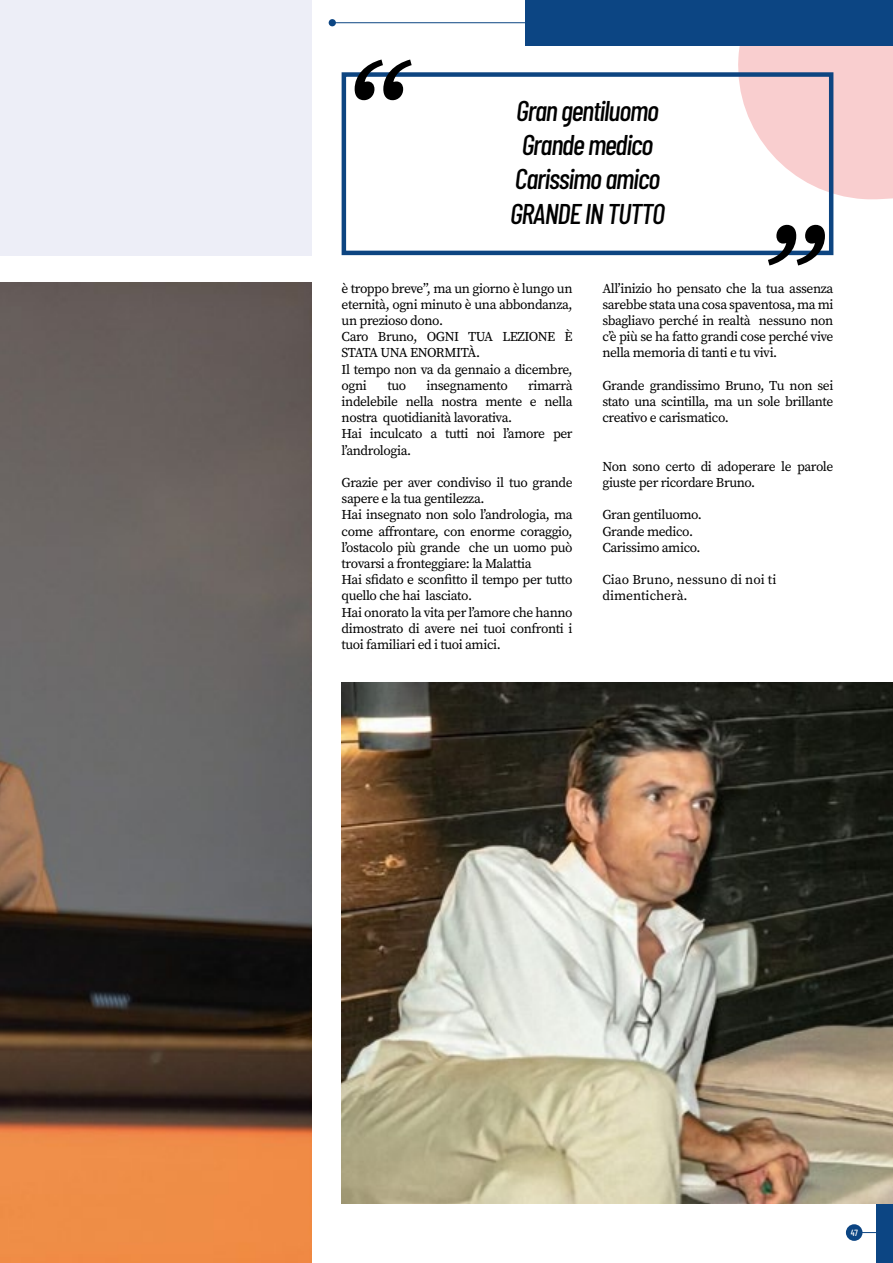
<style>
.page{position:relative;width:893px;height:1263px;background:#fff}
.page>*{position:absolute;margin:0;border:0;box-sizing:border-box;transform-origin:0 0}
.t1{font:italic 500 28.5px/34.2px "Barlow Condensed";letter-spacing:-.04em;color:#000;text-align:center}
.t2{font:13.5px/16.2px "Source Serif Pro";letter-spacing:-.03em;color:#000}
.t3{font:13.5px/16.2px "Source Serif Pro";color:#000}
.t4{font:500 9px "Barlow Condensed";color:#fff}
</style>
<div class="page">
<svg style="left:734px;top:45px;width:159px;height:155px"></svg>
<div style="left:525px;top:0;width:368px;height:45px;background:#0c4583"></div>
<div style="left:876px;top:1202px;width:17px;height:61px;background:#0c4583"></div>
<hr style="left:332px;top:22px;width:281px;height:1px;background:#0c4583">
<div style="left:329px;top:19px;width:7px;height:7px;background:#0c4583;border-radius:50%"></div>
<hr style="left:854px;top:1232px;width:33px;height:1px;background:#0c4583">
<div style="left:846px;top:1224px;width:16px;height:17px;background:#0c4583;border-radius:50%"></div>
<div style="left:0;top:0;width:312px;height:255px;background:#edeef7"></div>
<img style="left:342px;top:682px;width:551px;height:521px">
<img style="left:0;top:283px;width:312px;height:980px">
<div style="left:342px;top:72px;width:491px;height:183px;border:4px solid #0d4581"></div>
<svg style="left:355px;top:60px;width:57px;height:40px"></svg>
<svg style="left:768px;top:225px;width:57px;height:40px"></svg>
<h1 class="t1" style="left:510px;top:93px;width:156px">Gran gentiluomo<br>Grande medico<br>Carissimo amico<br>GRANDE IN TUTTO</h1>
<p class="t2" style="left:342px;top:280px;width:233px">è troppo breve”, ma un giorno è lungo un eternità, ogni minuto è una abbondanza, un prezioso dono.<br>Caro Bruno, OGNI TUA LEZIONE È<br>STATA UNA ENORMITÀ.<br>Il tempo non va da gennaio a dicembre, ogni</p>
<p class="t2" style="left:342px;top:377px;width:233px;text-indent:187px">rimarrà indelebile nella nostra mente e nella nostra quotidianità lavorativa.<br>Hai inculcato a tutti noi l’amore per l’andrologia.</p>
<p class="t2" style="left:342px;top:474px;width:233px">Grazie per aver condiviso il tuo grande sapere e la tua gentilezza.<br>Hai insegnato non solo l’andrologia, ma come affrontare, con enorme coraggio, l’ostacolo più grande che un uomo può trovarsi a fronteggiare: la Malattia<br>Hai sfidato e sconfitto il tempo per tutto quello che hai lasciato.<br>Hai onorato la vita per l’amore che hanno dimostrato di avere nei tuoi confronti i tuoi familiari ed i tuoi amici.</p>
<p class="t2" style="left:387px;top:377px;width:20px">tuo</p>
<p class="t2" style="left:426px;top:377px;width:83px">insegnamento</p>
<p class="t2" style="left:602px;top:280px;width:233px;text-align:justify">All’inizio ho pensato che la tua assenza sarebbe stata una cosa spaventosa, ma mi sbagliavo perché in realtà nessuno non c’è più se ha fatto grandi cose perché vive nella memoria di tanti e tu vivi.</p>
<p class="t2" style="left:602px;top:377px;width:233px;text-align:justify">Grande grandissimo Bruno, Tu non sei stato una scintilla, ma un sole brillante creativo e carismatico.</p>
<p class="t2" style="left:602px;top:458px;width:233px">Non sono certo di adoperare le parole giuste per ricordare Bruno.</p>
<p class="t2" style="left:602px;top:507px;width:101px">Gran gentiluomo.<br>Grande medico.<br>Carissimo amico.</p>
<p class="t3" style="left:602px;top:572px;width:175px">Ciao Bruno, nessuno di noi ti dimenticherà.</p>
<p class="t4" style="left:851px;top:1227px;width:9px">47</p>
</div>
